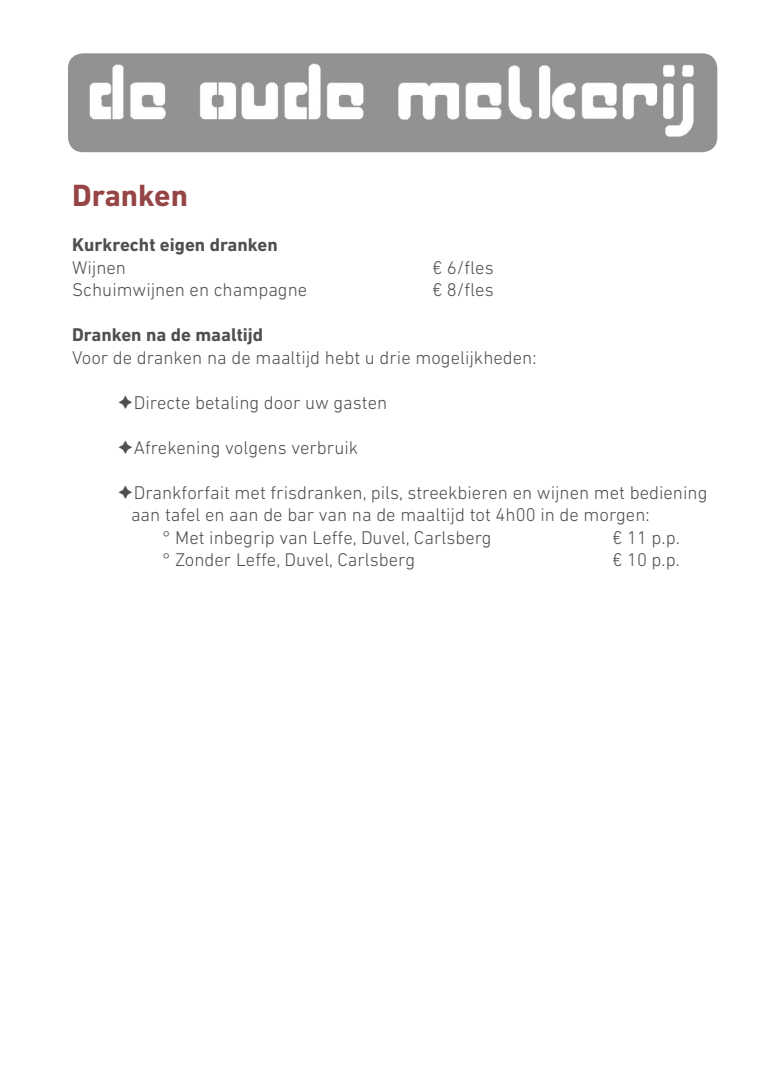
<style>
.page{position:relative;width:780px;height:1088px;background:#fff}
.page>*{position:absolute;margin:0;border:0;box-sizing:border-box;transform-origin:0 0}
.t1{font:700 31.25px "DIN Next LT Pro";color:#964546}
.t2{font:300 18.75px "DIN Next LT Pro";color:#4e4f50}
.t3{font:700 18.75px "DIN Next LT Pro";color:#4e4f50}
</style>
<div class="page">
<img style="left:68px;top:53px;width:649px;height:99px">
<h1 class="t1" style="left:72px;top:177px;width:117px">Dranken</h1>
<p class="t3" style="left:72px;top:234px;width:207px">Kurkrecht eigen dranken</p>
<p class="t2" style="left:72px;top:257px;width:55px">Wijnen</p>
<p class="t2" style="left:432px;top:257px;width:63px">€ 6/fles</p>
<p class="t2" style="left:72px;top:279px;width:237px">Schuimwijnen en champagne</p>
<p class="t2" style="left:432px;top:279px;width:63px">€ 8/fles</p>
<p class="t3" style="left:72px;top:324px;width:192px">Dranken na de maaltijd</p>
<p class="t2" style="left:72px;top:347px;width:466px">Voor de dranken na de maaltijd hebt u drie mogelijkheden:</p>
<p class="t2" style="left:117px;top:392px;width:272px">➔Directe betaling door uw gasten</p>
<p class="t2" style="left:117px;top:437px;width:242px">➔Afrekening volgens verbruik</p>
<p class="t2" style="left:117px;top:482px;width:592px">➔Drankforfait met frisdranken, pils, streekbieren en wijnen met bediening</p>
<p class="t2" style="left:131px;top:504px;width:520px">aan tafel en aan de bar van na de maaltijd tot 4h00 in de morgen:</p>
<p class="t2" style="left:162px;top:527px;width:331px">° Met inbegrip van Leffe, Duvel, Carlsberg</p>
<p class="t2" style="left:612px;top:527px;width:69px">€ 11 p.p.</p>
<p class="t2" style="left:162px;top:549px;width:254px">° Zonder Leffe, Duvel, Carlsberg</p>
<p class="t2" style="left:612px;top:549px;width:69px">€ 10 p.p.</p>
</div>
